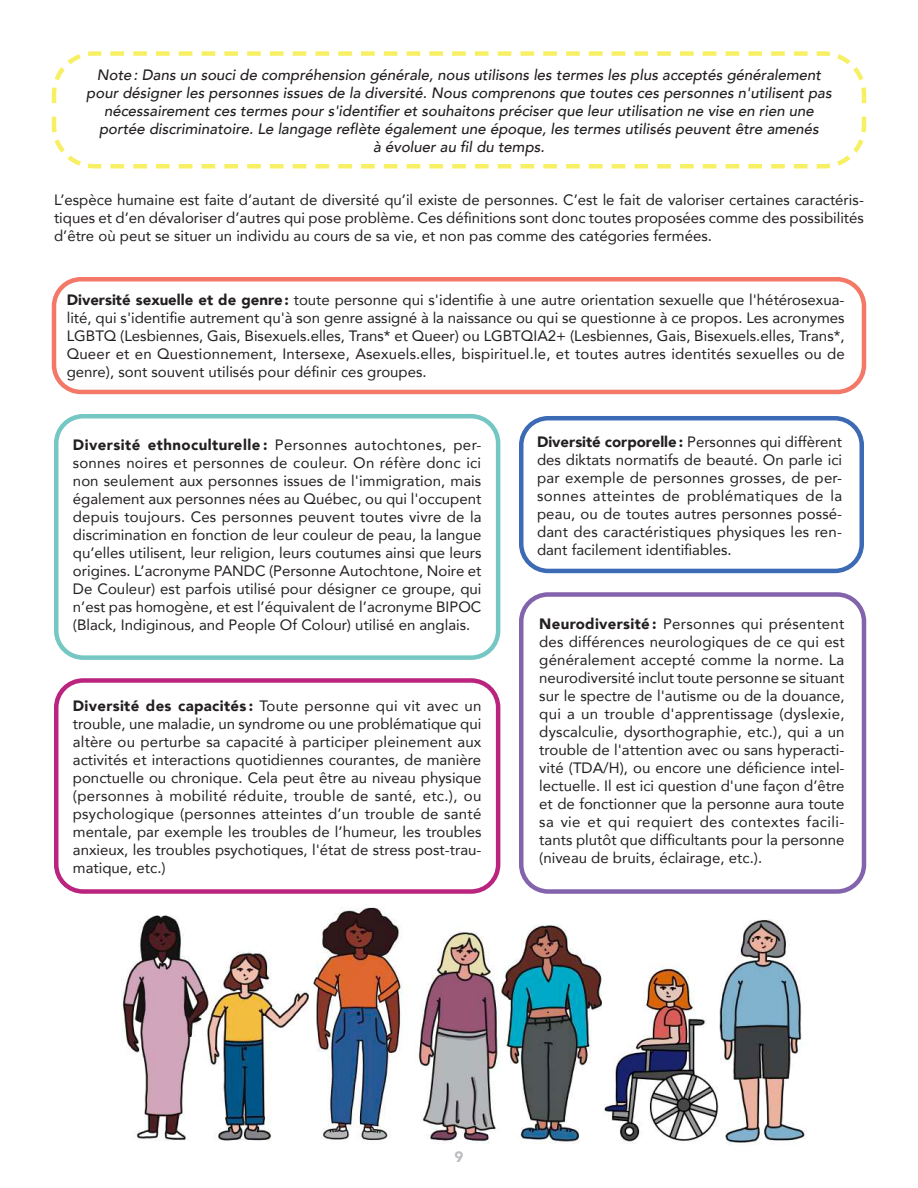
<style>
.page{position:relative;width:918px;height:1188px;background:#fff}
.page>*{position:absolute;margin:0;border:0;box-sizing:border-box;transform-origin:0 0}
.t1{font:15px/18px "Avenir";color:#231f20;text-align:justify}
.t2{font:italic 500 15px/18px "Avenir";color:#231f20;text-align:center}
.t3{font:900 15px "Avenir";color:#bcbdc0}
.s1{font-weight:900}
</style>
<div class="page">
<img style="left:501px;top:924px;width:101px;height:220px">
<img style="left:313px;top:871px;width:187px;height:273px">
<img style="left:121px;top:915px;width:187px;height:226px">
<img style="left:719px;top:919px;width:88px;height:226px">
<div style="left:588px;top:1085px;width:28px;height:17px;background:#fff"></div>
<img style="left:603px;top:965px;width:116px;height:178px">
<svg style="left:51px;top:51px;width:816px;height:118px"></svg>
<div style="left:52px;top:277px;width:814px;height:117px;border:4px solid #f37868;border-radius:27px"></div>
<div style="left:519px;top:416px;width:345px;height:157px;border:4px solid #3c6ab4;border-radius:27px"></div>
<div style="left:54px;top:678px;width:446px;height:216px;border:4px solid #ba247f;border-radius:27px"></div>
<div style="left:519px;top:592px;width:347px;height:302px;border:4px solid #8363ab;border-radius:27px"></div>
<div style="left:54px;top:414px;width:446px;height:246px;border:4px solid #74c7c2;border-radius:27px"></div>
<div style="left:597px;top:1102px;width:6px;height:12px;background:#fff"></div>
<p class="t2" style="left:86px;top:66px;width:747px">Note: Dans un souci de compréhension générale, nous utilisons les termes les plus acceptés généralement pour désigner les personnes issues de la diversité. Nous comprenons que toutes ces personnes n'utilisent pas nécessairement ces termes pour s'identifier et souhaitons préciser que leur utilisation ne vise en rien une portée discriminatoire. Le langage reflète également une époque, les termes utilisés peuvent être amenés<br>à évoluer au fil du temps.</p>
<p class="t1" style="left:54px;top:191px;width:811px">L’espèce humaine est faite d’autant de diversité qu’il existe de personnes. C’est le fait de valoriser certaines caractéris&shy;tiques et d’en dévaloriser d’autres qui pose problème. Ces définitions sont donc toutes proposées comme des possibilités d’être où peut se situer un individu au cours de sa vie, et non pas comme des catégories fermées.</p>
<p class="t1" style="left:67px;top:290px;width:780px"><span class="s1">Diversité sexuelle et de genre:</span> toute personne qui s'identifie à une autre orientation sexuelle que l'hétérosexua&shy;lité, qui s'identifie autrement qu'à son genre assigné à la naissance ou qui se questionne à ce propos. Les acronymes LGBTQ (Lesbiennes, Gais, Bisexuels.elles, Trans* et Queer) ou LGBTQIA2+ (Lesbiennes, Gais, Bisexuels.elles, Trans*, Queer et en Questionnement, Intersexe, Asexuels.elles, bispirituel.le, et toutes autres identités sexuelles ou de genre), sont souvent utilisés pour définir ces groupes.</p>
<p class="t1" style="left:73px;top:435px;width:410px"><span class="s1">Diversité ethnoculturelle :</span> Personnes autochtones, per&shy;sonnes noires et personnes de couleur. On réfère donc ici non seulement aux personnes issues de l'immigration, mais également aux personnes nées au Québec, ou qui l'occupent depuis toujours. Ces personnes peuvent toutes vivre de la discrimination en fonction de leur couleur de peau, la langue qu’elles utilisent, leur religion, leurs coutumes ainsi que leurs origines. L’acronyme PANDC (Personne Autochtone, Noire et De Couleur) est parfois utilisé pour désigner ce groupe, qui n’est pas homogène, et est l’équivalent de l’acronyme BIPOC (Black, Indiginous, and People Of Colour) utilisé en anglais.</p>
<p class="t1" style="left:537px;top:432px;width:307px"><span class="s1">Diversité corporelle:</span> Personnes qui diffèrent des diktats normatifs de beauté. On parle ici par exemple de personnes grosses, de per&shy;sonnes atteintes de problématiques de la peau, ou de toutes autres personnes possé&shy;dant des caractéristiques physiques les ren&shy;dant facilement identifiables.</p>
<p class="t1" style="left:539px;top:614px;width:307px"><span class="s1">Neurodiversité :</span> Personnes qui présentent des différences neurologiques de ce qui est généralement accepté comme la norme. La neurodiversité inclut toute personne se situant sur le spectre de l'autisme ou de la douance, qui a un trouble d'apprentissage (dyslexie, dyscalculie, dysorthographie, etc.), qui a un trouble de l'attention avec ou sans hyperacti&shy;vité (TDA/H), ou encore une déficience intel&shy;lectuelle. Il est ici question d'une façon d’être et de fonctionner que la personne aura toute sa vie et qui requiert des contextes facili&shy;tants plutôt que difficultants pour la personne (niveau de bruits, éclairage, etc.).</p>
<p class="t1" style="left:73px;top:697px;width:410px"><span class="s1">Diversité des capacités :</span> Toute personne qui vit avec un trouble, une maladie, un syndrome ou une problématique qui altère ou perturbe sa capacité à participer pleinement aux activités et interactions quotidiennes courantes, de manière ponctuelle ou chronique. Cela peut être au niveau physique (personnes à mobilité réduite, trouble de santé, etc.), ou psychologique (personnes atteintes d’un trouble de santé mentale, par exemple les troubles de l’humeur, les troubles anxieux, les troubles psychotiques, l'état de stress post-trau&shy;matique, etc.)</p>
<p class="t3" style="left:455px;top:1144px;width:10px">9</p>
</div>
